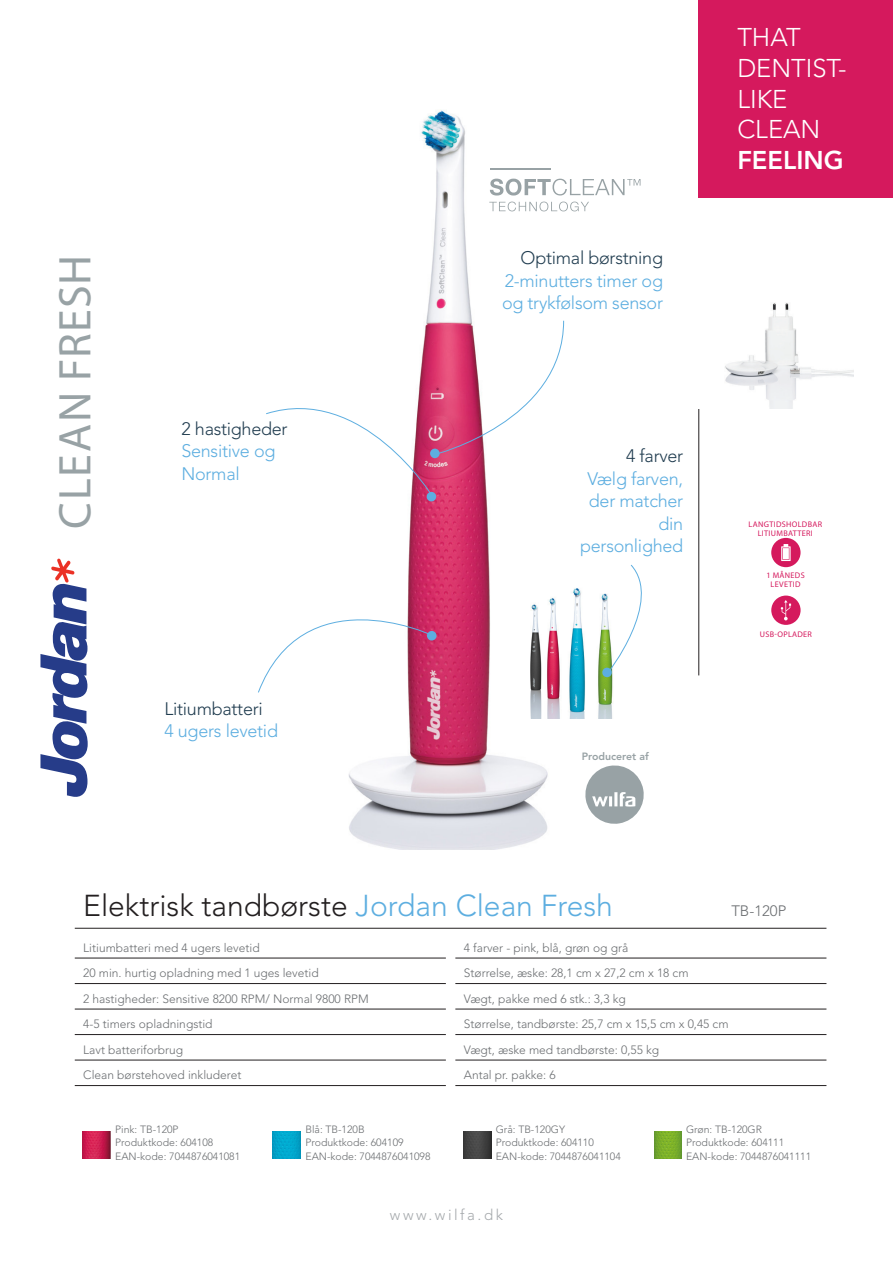
<style>
.page{position:relative;width:893px;height:1263px;background:#fff}
.page>*{position:absolute;margin:0;border:0;box-sizing:border-box;transform-origin:0 0}
.t1{font:46.05px "Myriad Pro";letter-spacing:.03em;color:#98a2a5}
.t2{font:300 30px "Avenir LT Std";color:#231f20}
.t3{font:300 25.5px/30.6px "Avenir LT Std";color:#fff}
.t4{font:800 25.5px "Avenir LT Std";color:#fff}
.t5{font:300 18px/22.5px "Avenir LT Std";letter-spacing:-.015em;color:#5daee0}
.t6{font:300 18px "Avenir LT Std";letter-spacing:-.015em;color:#213d50}
.t7{font:300 15px "Avenir LT Std";letter-spacing:.17em;color:#a5a9ac}
.t8{font:300 15px "Avenir LT Std";color:#6b6e71}
.t9{font:300 12px/25.5px "Avenir LT Std";color:#6b6e71}
.t10{font:300 10.5px/13.5px "Avenir LT Std";color:#6b6e71}
.t11{font:800 10.5px "Avenir LT Std";color:#98a2a5}
.t12{font:8.1px/9px "Myriad Pro";letter-spacing:.04em;color:#d5195d;text-align:center}
.s1{color:#5daee0}
</style>
<div class="page">
<hr style="left:698px;top:320px;width:1px;height:355px;background:#231f20">
<div style="left:698px;top:0;width:195px;height:198px;background:#d5195d"></div>
<svg style="left:585px;top:765px;width:59px;height:59px"></svg>
<img style="left:348px;top:110px;width:214px;height:739px">
<hr style="left:75px;top:928px;width:751px;height:1px;background:#231f20">
<hr style="left:75px;top:958px;width:371px;height:1px;background:#231f20">
<hr style="left:75px;top:983px;width:371px;height:1px;background:#231f20">
<hr style="left:75px;top:1009px;width:371px;height:1px;background:#231f20">
<hr style="left:75px;top:1034px;width:371px;height:1px;background:#231f20">
<hr style="left:75px;top:1060px;width:371px;height:1px;background:#231f20">
<hr style="left:75px;top:1085px;width:371px;height:1px;background:#231f20">
<hr style="left:455px;top:958px;width:371px;height:1px;background:#231f20">
<hr style="left:455px;top:983px;width:371px;height:1px;background:#231f20">
<hr style="left:455px;top:1009px;width:371px;height:1px;background:#231f20">
<hr style="left:455px;top:1034px;width:371px;height:1px;background:#231f20">
<hr style="left:455px;top:1060px;width:371px;height:1px;background:#231f20">
<hr style="left:455px;top:1085px;width:371px;height:1px;background:#231f20">
<img style="left:698px;top:303px;width:155px;height:105px">
<img style="left:508px;top:581px;width:105px;height:138px">
<svg style="left:258px;top:576px;width:179px;height:117px"></svg>
<svg style="left:266px;top:320px;width:298px;height:182px"></svg>
<img style="left:273px;top:1131px;width:28px;height:28px">
<img style="left:464px;top:1131px;width:28px;height:28px">
<img style="left:654px;top:1131px;width:28px;height:28px">
<img style="left:83px;top:1131px;width:28px;height:28px">
<svg style="left:602px;top:564px;width:40px;height:114px"></svg>
<div style="left:771px;top:596px;width:30px;height:29px;background:#d5195d;border-radius:50%"></div>
<svg style="left:781px;top:600px;width:10px;height:20px"></svg>
<svg style="left:771px;top:538px;width:29px;height:29px"></svg>
<svg style="left:40px;top:558px;width:48px;height:239px"></svg>
<svg style="left:490px;top:179px;width:150px;height:17px"></svg>
<svg style="left:489px;top:202px;width:100px;height:9px"></svg>
<hr style="left:490px;top:168px;width:61px;height:2px;background:#98a2a5">
<h1 class="t1" style="left:48px;top:529px;width:275px;rotate:-90deg">CLEAN FRESH</h1>
<h3 class="t6" style="left:181px;top:421px;width:108px">2 hastigheder</h3>
<h3 class="t5" style="left:181px;top:441px;width:96px">Sensitive og<br>Normal</h3>
<h3 class="t6" style="left:164px;top:701px;width:100px">Litiumbatteri</h3>
<h3 class="t5" style="left:164px;top:721px;width:115px">4 ugers levetid</h3>
<h3 class="t6" style="left:521px;top:251px;width:144px">Optimal børstning</h3>
<h3 class="t5" style="left:502px;top:271px;width:162px">2-minutters timer og og trykfølsom sensor</h3>
<h3 class="t6" style="left:626px;top:449px;width:59px">4 farver</h3>
<h3 class="t5" style="left:580px;top:469px;width:105px;text-align:right">Vælg farven, der matcher din personlighed</h3>
<p class="t11" style="left:582px;top:751px;width:68px">Produceret af</p>
<h3 class="t3" style="left:737px;top:25px;width:111px">THAT<br>DENTIST-<br>LIKE<br>CLEAN</h3>
<h3 class="t4" style="left:737px;top:149px;width:108px">FEELING</h3>
<p class="t12" style="left:748px;top:519px;width:75px">LANGTIDSHOLDBAR</p>
<p class="t12" style="left:758px;top:528px;width:57px">LITIUMBATTERI</p>
<p class="t12" style="left:766px;top:570px;width:40px">1 MÅNEDS<br>LEVETID</p>
<p class="t12" style="left:760px;top:629px;width:54px">USB-OPLADER</p>
<h2 class="t2" style="left:83px;top:893px;width:531px">Elektrisk tandbørste <span class="s1">Jordan Clean Fresh</span></h2>
<p class="t8" style="left:731px;top:904px;width:57px">TB-120P</p>
<p class="t9" style="left:83px;top:936px;width:287px">Litiumbatteri med 4 ugers levetid<br>20 min. hurtig opladning med 1 uges levetid<br>2 hastigheder: Sensitive 8200 RPM/ Normal 9800 RPM 4-5 timers opladningstid<br>Lavt batteriforbrug<br>Clean børstehoved inkluderet</p>
<p class="t9" style="left:464px;top:936px;width:266px">4 farver - pink, blå, grøn og grå<br>Størrelse, æske: 28,1 cm x 27,2 cm x 18 cm<br>Vægt, pakke med 6 stk.: 3,3 kg<br>Størrelse, tandbørste: 25,7 cm x 15,5 cm x 0,45 cm Vægt, æske med tandbørste: 0,55 kg<br>Antal pr. pakke: 6</p>
<p class="t10" style="left:115px;top:1123px;width:127px">Pink: TB-120P<br>Produktkode: 604108<br>EAN-kode: 7044876041081</p>
<p class="t10" style="left:305px;top:1123px;width:127px">Blå: TB-120B<br>Produktkode: 604109<br>EAN-kode: 7044876041098</p>
<p class="t10" style="left:496px;top:1123px;width:127px">Grå: TB-120GY<br>Produktkode: 604110<br>EAN-kode: 7044876041104</p>
<p class="t10" style="left:686px;top:1123px;width:127px">Grøn: TB-120GR<br>Produktkode: 604111<br>EAN-kode: 7044876041111</p>
<p class="t7" style="left:390px;top:1209px;width:115px">www.wilfa.dk</p>
</div>
